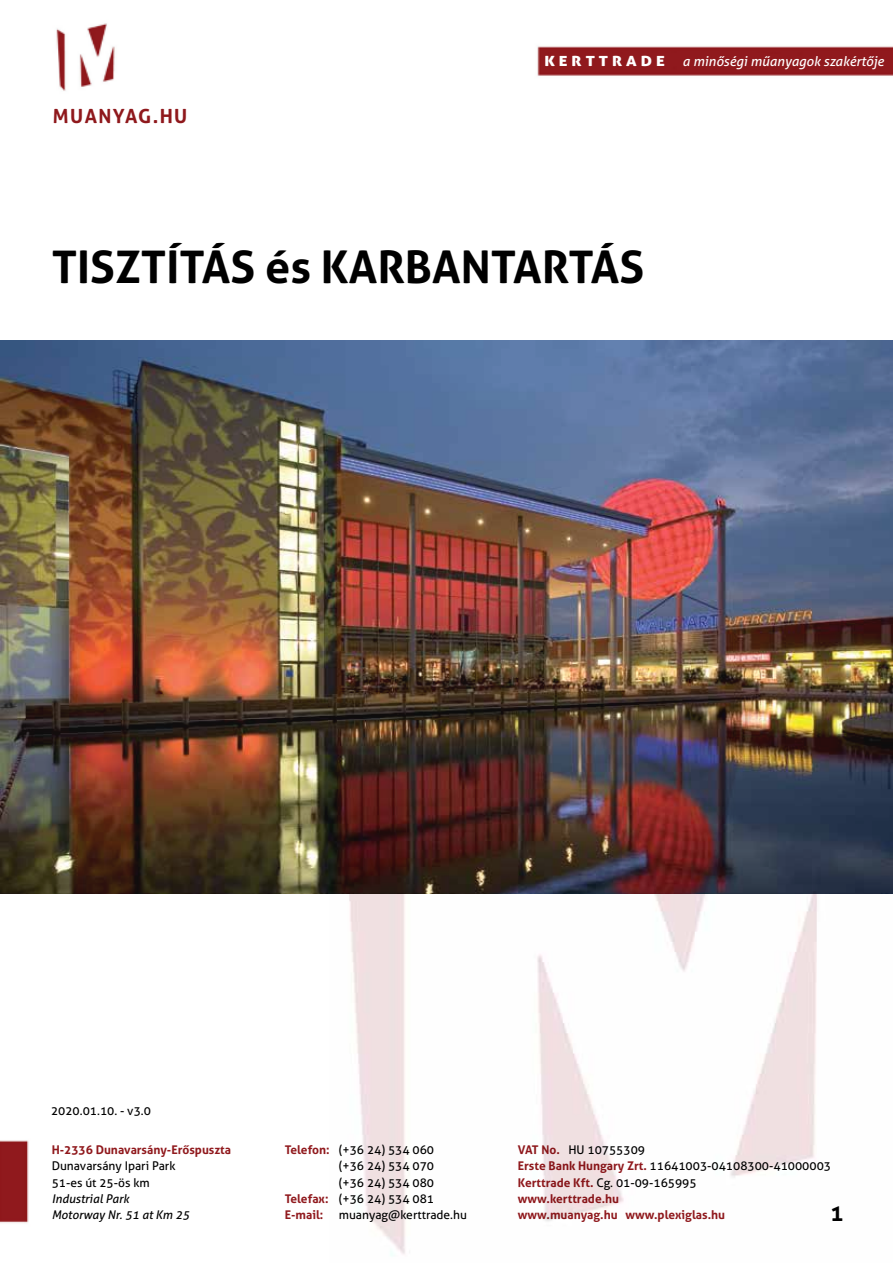
<style>
.page{position:relative;width:893px;height:1263px;background:#fff}
.page>*{position:absolute;margin:0;border:0;box-sizing:border-box;transform-origin:0 0}
.t1{font:700 45px "Aller";color:#000}
.t2{font:700 22.5px "Aller";color:#000101}
.t3{font:700 19.5px "Aller";letter-spacing:.07em;color:#8f181c}
.t4{font:14.1px "Aller Display";color:#fff;scale:1.18 1}
.t5{font:italic 13.5px "Aller";color:#fff}
.t6{font:700 12px/16.4px "Aller";color:#90191d}
.t7{font:12px/16.4px "Aller";color:#000}
.t8{font:italic 12px/16.4px "Aller";color:#000}
.s1{font-weight:700;color:#90191d}
.s2{font-weight:400;color:#000}
</style>
<div class="page">
<img style="left:56px;top:23px;width:59px;height:68px">
<img style="left:0;top:1140px;width:29px;height:83px">
<img style="left:537px;top:46px;width:356px;height:30px">
<img style="left:0;top:340px;width:893px;height:553px">
<img style="left:330px;top:688px;width:563px;height:568px">
<h3 class="t3" style="left:53px;top:104px;width:136px">MUANYAG.HU</h3>
<p class="t4" style="left:544px;top:52px;width:103px">K E R T T R A D E</p>
<p class="t5" style="left:682px;top:53px;width:203px">a minőségi műanyagok szakértője</p>
<h1 class="t1" style="left:52px;top:239px;width:594px">TISZTÍTÁS és KARBANTARTÁS</h1>
<p class="t7" style="left:51px;top:1102px;width:101px">2020.01.10. - v3.0</p>
<p class="t6" style="left:52px;top:1141px;width:181px">H-2336 Dunavarsány-Erőspuszta</p>
<p class="t7" style="left:52px;top:1158px;width:125px">Dunavarsány Ipari Park<br>51-es út 25-ös km</p>
<p class="t8" style="left:52px;top:1190px;width:140px">Industrial Park<br>Motorway Nr. 51 at Km 25</p>
<p class="t7" style="left:285px;top:1141px;width:151px"><span class="s1">Telefon:</span> (+36 24) 534 060</p>
<p class="t7" style="left:339px;top:1158px;width:97px">(+36 24) 534 070</p>
<p class="t7" style="left:339px;top:1174px;width:97px">(+36 24) 534 080</p>
<p class="t7" style="left:285px;top:1190px;width:151px"><span class="s1">Telefax:</span> (+36 24) 534 081</p>
<p class="t6" style="left:285px;top:1207px;width:40px">E-mail:</p>
<p class="t7" style="left:339px;top:1207px;width:130px">muanyag@kerttrade.hu</p>
<p class="t6" style="left:518px;top:1141px;width:315px">VAT No. <span class="s2">HU 10755309<br></span>Erste Bank Hungary Zrt. <span class="s2">11641003-04108300-41000003<br></span>Kerttrade Kft. <span class="s2">Cg. 01-09-165995<br></span>www.kerttrade.hu<br>www.muanyag.hu www.plexiglas.hu</p>
<h2 class="t2" style="left:830px;top:1199px;width:15px">1</h2>
</div>
